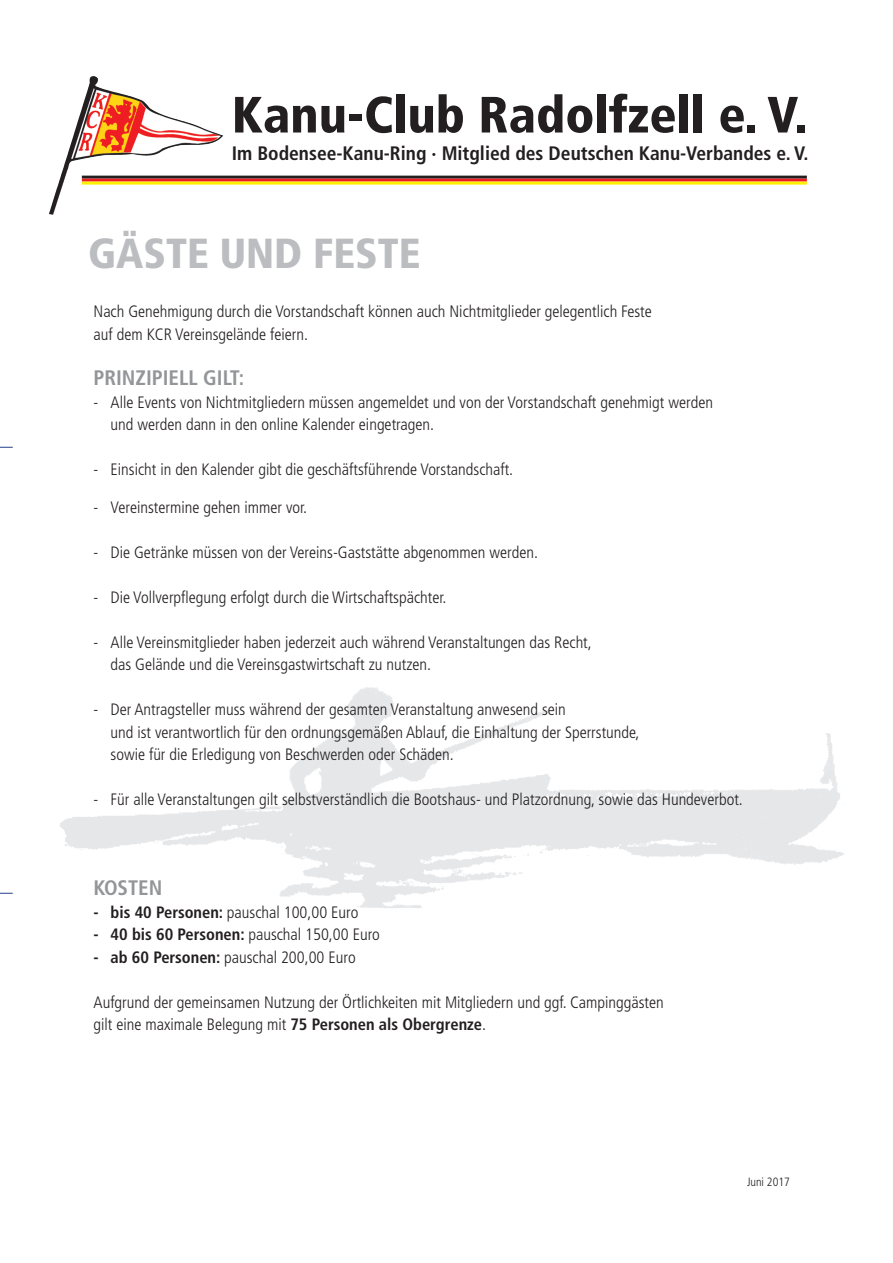
<style>
.page{position:relative;width:893px;height:1263px;background:#fff}
.page>*{position:absolute;margin:0;border:0;box-sizing:border-box;transform-origin:0 0}
.t1{font:900 condensed 51px "Frutiger";color:#231f20}
.t2{font:900 condensed 42px "Frutiger";color:#bcbdc0}
.t3{font:700 condensed 21px "Frutiger";color:#939598}
.t4{font:700 condensed 19.5px "Frutiger";color:#231f20}
.t5{font:300 condensed 16.5px/22.5px "Frutiger";color:#231f20}
.t6{font:300 condensed 12px "Frutiger";color:#231f20}
.s1{font-weight:700}
</style>
<div class="page">
<svg style="left:0;top:447px;width:13px;height:1px"></svg>
<svg style="left:0;top:893px;width:13px;height:1px"></svg>
<hr style="left:82px;top:176px;width:725px;height:3px;background:#231f20">
<hr style="left:82px;top:179px;width:725px;height:3px;background:#ee1d23">
<hr style="left:82px;top:182px;width:725px;height:3px;background:#fff101">
<img style="left:51px;top:76px;width:43px;height:131px">
<img style="left:60px;top:687px;width:785px;height:222px">
<h1 class="t1" style="left:232px;top:84px;width:578px">Kanu-Club Radolfzell e. V.</h1>
<p class="t4" style="left:232px;top:142px;width:578px">Im Bodensee-Kanu-Ring · Mitglied des Deutschen Kanu-Verbandes e. V.</p>
<h2 class="t2" style="left:88px;top:228px;width:334px">GÄSTE UND FESTE</h2>
<p class="t5" style="left:94px;top:301px;width:560px">Nach Genehmigung durch die Vorstandschaft können auch Nichtmitglieder gelegentlich Feste auf dem KCR Vereinsgelände feiern.</p>
<p class="t3" style="left:94px;top:365px;width:152px">PRINZIPIELL GILT:</p>
<p class="t5" style="left:111px;top:391px;width:604px;text-indent:-17px">- Alle Events von Nichtmitgliedern müssen angemeldet und von der Vorstandschaft genehmigt werden und werden dann in den online Kalender eingetragen.</p>
<p class="t5" style="left:94px;top:458px;width:421px">- Einsicht in den Kalender gibt die geschäftsführende Vorstandschaft.</p>
<p class="t5" style="left:94px;top:496px;width:215px">- Vereinstermine gehen immer vor.</p>
<p class="t5" style="left:94px;top:541px;width:446px">- Die Getränke müssen von der Vereins-Gaststätte abgenommen werden.</p>
<p class="t5" style="left:94px;top:586px;width:354px">- Die Vollverpflegung erfolgt durch die Wirtschaftspächter.</p>
<p class="t5" style="left:111px;top:631px;width:483px;text-indent:-17px">- Alle Vereinsmitglieder haben jederzeit auch während Veranstaltungen das Recht, das Gelände und die Vereinsgastwirtschaft zu nutzen.</p>
<p class="t5" style="left:111px;top:698px;width:530px;text-indent:-17px">- Der Antragsteller muss während der gesamten Veranstaltung anwesend sein<br>und ist verantwortlich für den ordnungsgemäßen Ablauf, die Einhaltung der Sperrstunde, sowie für die Erledigung von Beschwerden oder Schäden.</p>
<p class="t5" style="left:94px;top:788px;width:651px">- Für alle Veranstaltungen gilt selbstverständlich die Bootshaus- und Platzordnung, sowie das Hundeverbot.</p>
<p class="t3" style="left:94px;top:875px;width:70px">KOSTEN</p>
<p class="t5" style="left:94px;top:901px;width:266px"><span class="s1">- bis 40 Personen:</span> pauschal 100,00 Euro</p>
<p class="t5" style="left:94px;top:923px;width:288px"><span class="s1">- 40 bis 60 Personen:</span> pauschal 150,00 Euro</p>
<p class="t5" style="left:94px;top:946px;width:264px"><span class="s1">- ab 60 Personen:</span> pauschal 200,00 Euro</p>
<p class="t5" style="left:94px;top:991px;width:572px">Aufgrund der gemeinsamen Nutzung der Örtlichkeiten mit Mitgliedern und ggf. Campinggästen gilt eine maximale Belegung mit <span class="s1">75 Personen als Obergrenze</span>.</p>
<p class="t6" style="left:747px;top:1175px;width:45px">Juni 2017</p>
</div>
